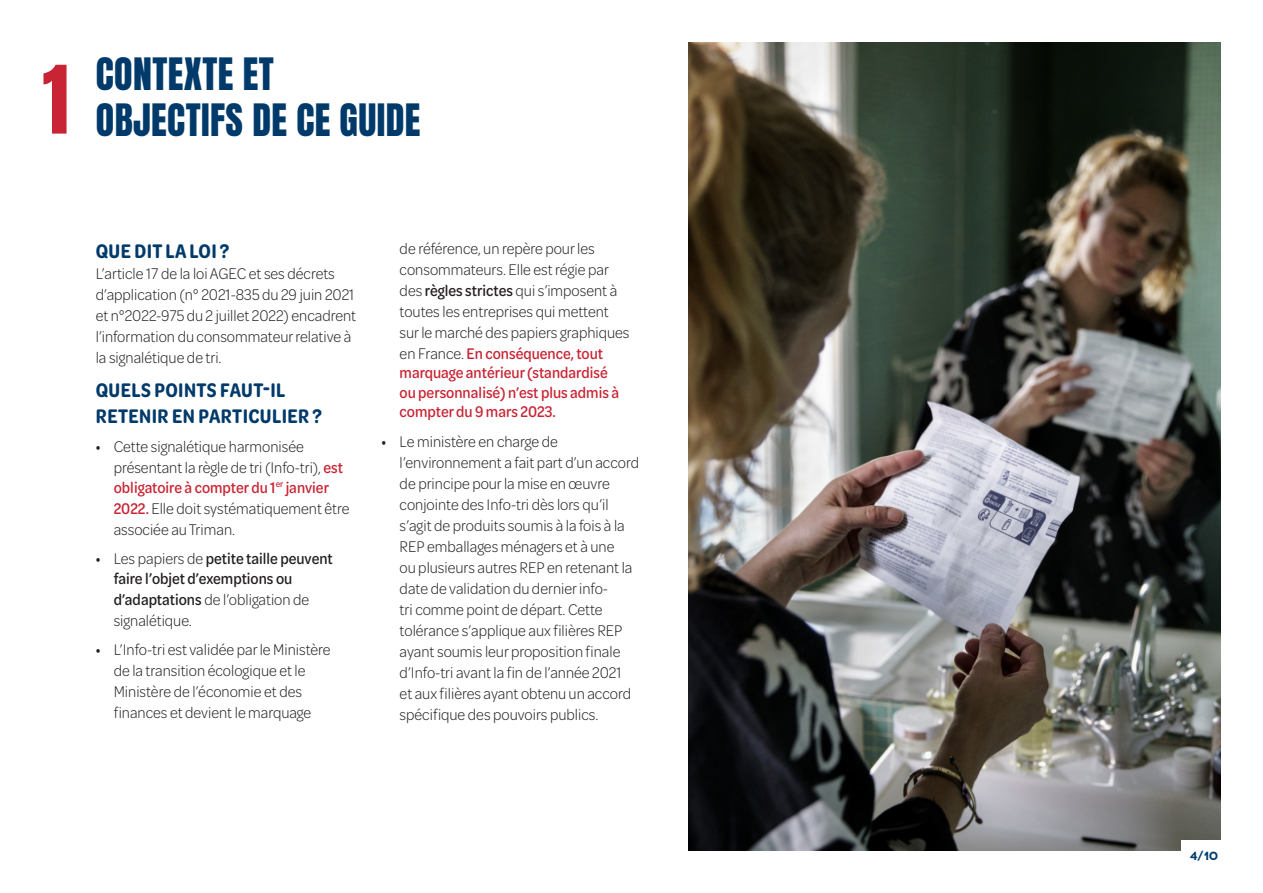
<style>
.page{position:relative;width:1263px;height:893px;background:#fff}
.page>*{position:absolute;margin:0;border:0;box-sizing:border-box;transform-origin:0 0}
.t1{font:79.95px "Anton";color:#c82434}
.t2{font:37.95px "Anton";letter-spacing:.01em;color:#003a6a}
.t3{font:600 21px/25.5px "Omnes Cond";letter-spacing:.02em;color:#003a6a}
.t4{font:300 16.5px/21px "Omnes Cond";color:#231f20}
.t5{font:500 16.5px/19.5px "Omnes Cond";color:#c82434}
.t6{font:500 16.5px/19.5px "Omnes Cond";color:#231f20}
.t7{font:700 12px "Adrianna";color:#003a6a}
.s1{font-weight:500}
.s2{font-weight:500;color:#c82434}
.s3{font-weight:300}
</style>
<div class="page">
<img style="left:689px;top:43px;width:531px;height:807px">
<div style="left:1181px;top:840px;width:46px;height:31px;background:#fff"></div>
<p class="t1" style="left:43px;top:59px;width:28px">1</p>
<p class="t2" style="left:96px;top:55px;width:179px">CONTEXTE ET</p>
<p class="t2" style="left:96px;top:101px;width:326px">OBJECTIFS DE CE GUIDE</p>
<p class="t3" style="left:96px;top:237px;width:135px">QUE DIT LA LOI ?</p>
<p class="t4" style="left:96px;top:262px;width:262px">L’article 17 de la loi AGEC et ses décrets d’application (n° 2021-835 du 29 juin 2021 et n°2022-975 du 2 juillet 2022) encadrent l’information du consommateur relative à la signalétique de tri.</p>
<p class="t3" style="left:96px;top:376px;width:228px">QUELS POINTS FAUT-IL<br>RETENIR EN PARTICULIER ?</p>
<p class="t4" style="left:114px;top:435px;width:231px;text-indent:-18px"><span class="s1">•</span> Cette signalétique harmonisée présentant la règle de tri (Info-tri), <span class="s2">est</span></p>
<p class="t4" style="left:114px;top:476px;width:237px"><span class="s2">obligatoire à compter du 1</span><sup>er</sup> <span class="s2">janvier<br>2022.</span> Elle doit systématiquement être associée au Triman.</p>
<p class="t6" style="left:114px;top:548px;width:221px;text-indent:-18px">• <span class="s3">Les papiers de</span> petite taille peuvent faire l’objet d’exemptions ou</p>
<p class="t4" style="left:114px;top:588px;width:197px"><span class="s1">d’adaptations</span> de l’obligation de signalétique.</p>
<p class="t4" style="left:114px;top:638px;width:218px;text-indent:-18px"><span class="s1">•</span> L’Info-tri est validée par le Ministère de la transition écologique et le Ministère de l’économie et des finances et devient le marquage</p>
<p class="t4" style="left:400px;top:237px;width:231px">de référence, un repère pour les consommateurs. Elle est régie par des <span class="s1">règles strictes</span> qui s’imposent à toutes les entreprises qui mettent sur le marché des papiers graphiques en France. <span class="s2">En conséquence, tout</span></p>
<p class="t5" style="left:400px;top:362px;width:221px">marquage antérieur (standardisé ou personnalisé) n’est plus admis à compter du 9 mars 2023.</p>
<p class="t4" style="left:400px;top:430px;width:241px;text-indent:-18px"><span class="s1">•</span> Le ministère en charge de l’environnement a fait part d’un accord de principe pour la mise en œuvre conjointe des Info-tri dès lors qu’il s’agit de produits soumis à la fois à la REP emballages ménagers et à une<br>ou plusieurs autres REP en retenant la date de validation du dernier info-<br>tri comme point de départ. Cette tolérance s’applique aux filières REP ayant soumis leur proposition finale d’Info-tri avant la fin de l’année 2021<br>et aux filières ayant obtenu un accord spécifique des pouvoirs publics.</p>
<p class="t7" style="left:1190px;top:848px;width:30px">4/10</p>
</div>
